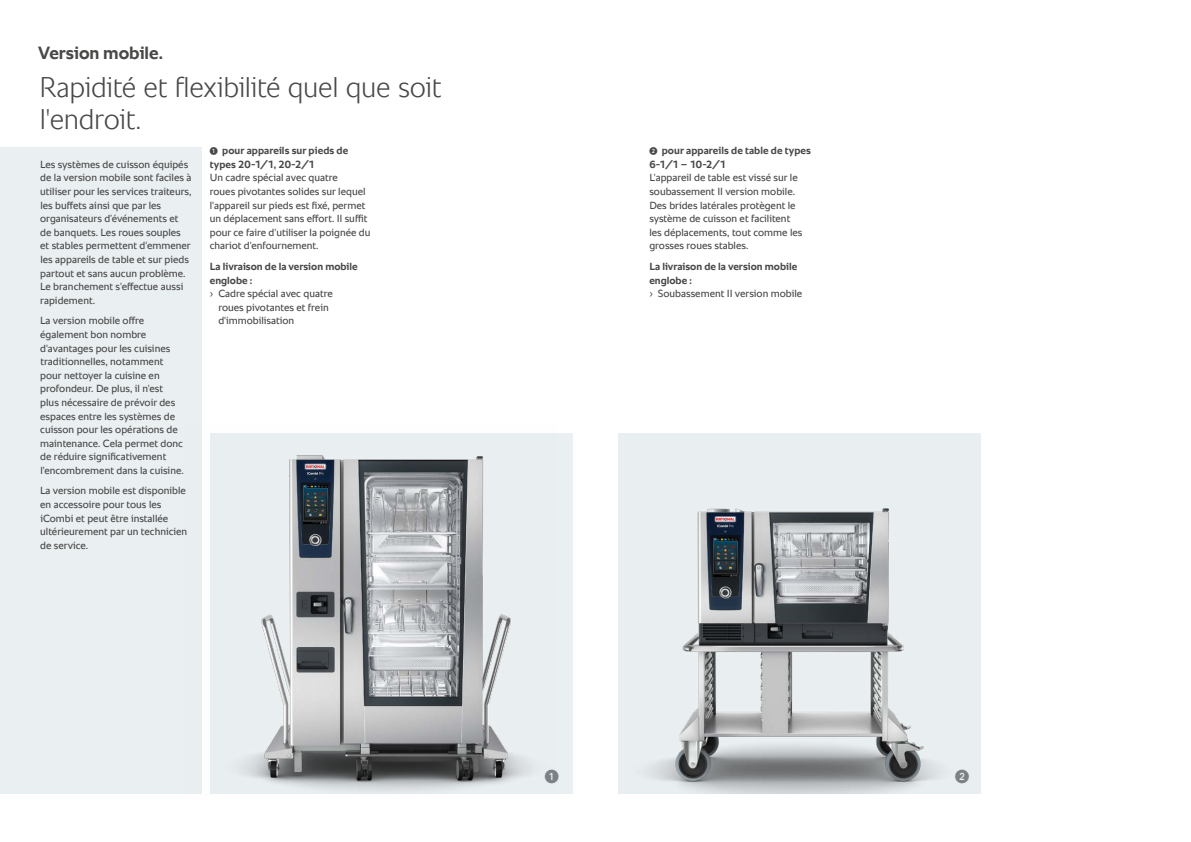
<style>
.page{position:relative;width:1191px;height:842px;background:#fff}
.page>*{position:absolute;margin:0;border:0;box-sizing:border-box;transform-origin:0 0}
.t1{font:300 29px/32px "RATIONAL Sans TT";letter-spacing:-.015em;color:#484847}
.t2{font:700 18px "RATIONAL Sans TT";letter-spacing:-.005em;color:#484847}
.t3{font:14px "European Pi One";color:#7c8286}
.t4{font:10.5px/13.6px "RATIONAL Sans TT";color:#484847}
.t5{font:700 10.5px/13.6px "RATIONAL Sans TT";color:#484847}
.s1{font-family:"European Pi One";font-weight:400;font-size:8px}
</style>
<div class="page">
<div style="left:210px;top:433px;width:363px;height:361px;background:#eaeff2"></div>
<div style="left:0;top:147px;width:201px;height:647px;background:#eaeff2"></div>
<img style="left:201px;top:424px;width:330px;height:370px">
<img style="left:618px;top:433px;width:363px;height:361px">
<h2 class="t2" style="left:38px;top:40px;width:126px">Version mobile.</h2>
<h1 class="t1" style="left:39px;top:71px;width:404px">Rapidité et flexibilité quel que soit l'endroit.</h1>
<p class="t4" style="left:40px;top:158px;width:153px">Les systèmes de cuisson équipés de la version mobile sont faciles à utiliser pour les services traiteurs, les buffets ainsi que par les organisateurs d’événements et de banquets. Les roues souples et stables permettent d'emmener les appareils de table et sur pieds partout et sans aucun problème.<br>Le branchement s'effectue aussi rapidement.</p>
<p class="t4" style="left:40px;top:314px;width:145px">La version mobile offre également bon nombre d'avantages pour les cuisines traditionnelles, notamment pour nettoyer la cuisine en profondeur. De plus, il n'est plus nécessaire de prévoir des espaces entre les systèmes de cuisson pour les opérations de maintenance. Cela permet donc de réduire significativement l'encombrement dans la cuisine.</p>
<p class="t4" style="left:40px;top:484px;width:149px">La version mobile est disponible en accessoire pour tous les iCombi et peut être installée ultérieurement par un technicien de service.</p>
<p class="t5" style="left:210px;top:144px;width:140px"><span class="s1">1</span> pour appareils sur pieds de types 20-1/1, 20-2/1</p>
<p class="t4" style="left:210px;top:171px;width:162px">Un cadre spécial avec quatre<br>roues pivotantes solides sur lequel l'appareil sur pieds est fixé, permet un déplacement sans effort. Il suffit pour ce faire d'utiliser la poignée du chariot d'enfournement.</p>
<p class="t5" style="left:210px;top:260px;width:149px">La livraison de la version mobile englobe :</p>
<p class="t4" style="left:218px;top:287px;width:116px;text-indent:-9px">› Cadre spécial avec quatre roues pivotantes et frein d'immobilisation</p>
<p class="t5" style="left:649px;top:144px;width:163px"><span class="s1">2</span> pour appareils de table de types<br>6-1/1 – 10-2/1</p>
<p class="t4" style="left:649px;top:171px;width:155px">L'appareil de table est vissé sur le soubassement II version mobile.<br>Des brides latérales protègent le système de cuisson et facilitent les déplacements, tout comme les grosses roues stables.</p>
<p class="t5" style="left:649px;top:260px;width:149px">La livraison de la version mobile englobe :</p>
<p class="t4" style="left:649px;top:287px;width:154px">› Soubassement II version mobile</p>
<h3 class="t3" style="left:544px;top:769px;width:15px">1</h3>
<h3 class="t3" style="left:955px;top:769px;width:15px">2</h3>
</div>
